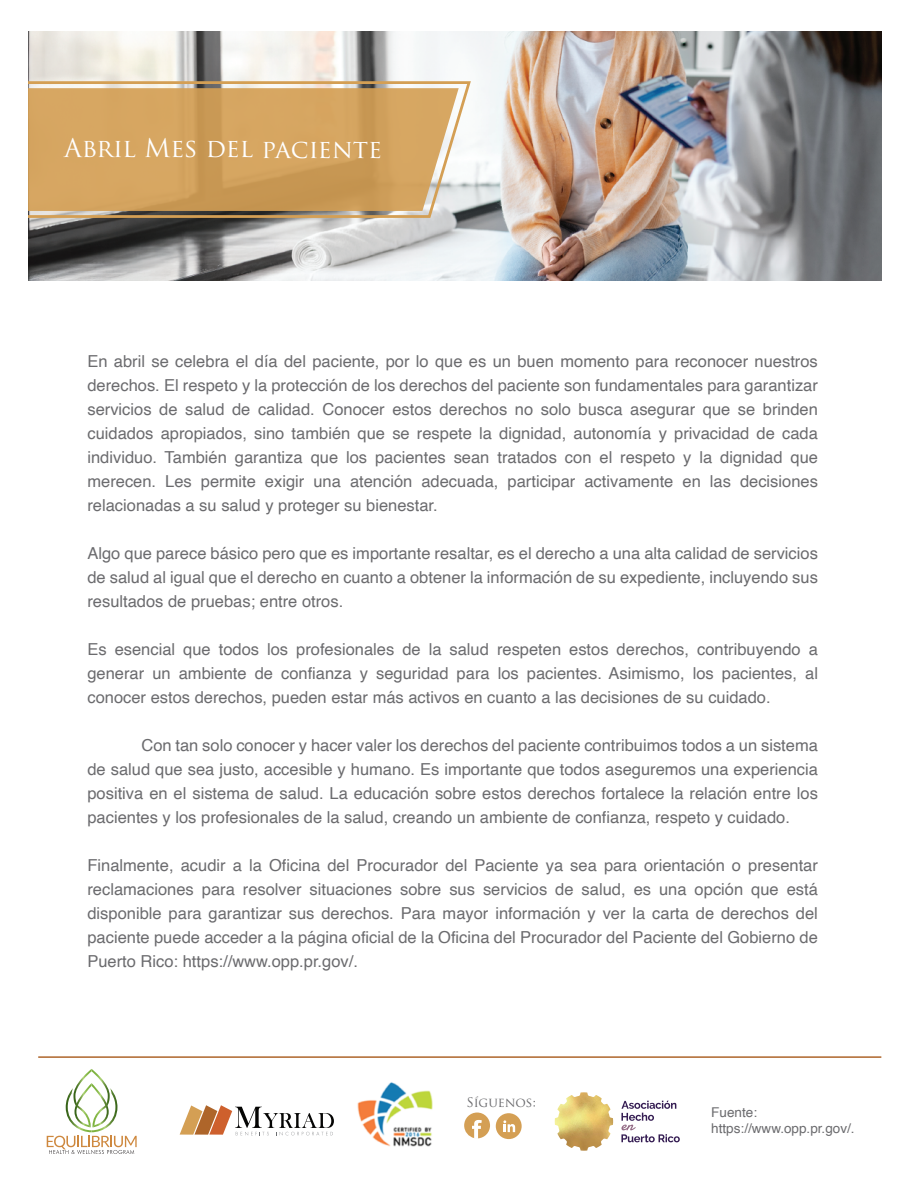
<style>
.page{position:relative;width:918px;height:1188px;background:#fff}
.page>*{position:absolute;margin:0;border:0;box-sizing:border-box;transform-origin:0 0}
.t1{font:25.2px "Trajan Pro";letter-spacing:-.005em;color:#fff}
.t2{font:16.5px/24px "Helvetica";color:#6b6b6e;text-align:justify}
.t3{font:13.5px/16.5px "Helvetica";color:#6b6b6e}
.t4{font:12.9px "Trajan Pro";color:#6b6b6e}
</style>
<div class="page">
<img style="left:28px;top:32px;width:853px;height:248px">
<svg style="left:28px;top:80px;width:445px;height:140px;background:#d0a66b"></svg>
<hr style="left:38px;top:1056px;width:843px;height:2px;background:#ae652a">
<img style="left:357px;top:1082px;width:76px;height:65px">
<svg style="left:464px;top:1113px;width:26px;height:26px"></svg>
<div style="left:496px;top:1113px;width:26px;height:26px;background:#d49f54;border-radius:50%"></div>
<svg style="left:503px;top:1120px;width:13px;height:13px"></svg>
<svg style="left:47px;top:1069px;width:90px;height:85px"></svg>
<svg style="left:180px;top:1105px;width:154px;height:30px"></svg>
<img style="left:555px;top:1092px;width:58px;height:59px">
<svg style="left:621px;top:1101px;width:59px;height:41px"></svg>
<h1 class="t1" style="left:64px;top:132px;width:319px">Abril Mes del paciente</h1>
<p class="t2" style="left:87px;top:349px;width:732px">En abril se celebra el día del paciente, por lo que es un buen momento para reconocer nuestros derechos. El respeto y la protección de los derechos del paciente son fundamentales para garantizar servicios de salud de calidad. Conocer estos derechos no solo busca asegurar que se brinden cuidados apropiados, sino también que se respete la dignidad, autonomía y privacidad de cada individuo. También garantiza que los pacientes sean tratados con el respeto y la dignidad que merecen. Les permite exigir una atención adecuada, participar activamente en las decisiones relacionadas a su salud y proteger su bienestar.</p>
<p class="t2" style="left:87px;top:542px;width:732px">Algo que parece básico pero que es importante resaltar, es el derecho a una alta calidad de servicios de salud al igual que el derecho en cuanto a obtener la información de su expediente, incluyendo sus resultados de pruebas; entre otros.</p>
<p class="t2" style="left:87px;top:638px;width:732px">Es esencial que todos los profesionales de la salud respeten estos derechos, contribuyendo a generar un ambiente de confianza y seguridad para los pacientes. Asimismo, los pacientes, al conocer estos derechos, pueden estar más activos en cuanto a las decisiones de su cuidado.</p>
<p class="t2" style="left:87px;top:734px;width:732px;text-indent:54px">Con tan solo conocer y hacer valer los derechos del paciente contribuimos todos a un sistema de salud que sea justo, accesible y humano. Es importante que todos aseguremos una experiencia positiva en el sistema de salud. La educación sobre estos derechos fortalece la relación entre los pacientes y los profesionales de la salud, creando un ambiente de confianza, respeto y cuidado.</p>
<p class="t2" style="left:87px;top:854px;width:732px">Finalmente, acudir a la Oficina del Procurador del Paciente ya sea para orientación o presentar reclamaciones para resolver situaciones sobre sus servicios de salud, es una opción que está disponible para garantizar sus derechos. Para mayor información y ver la carta de derechos del paciente puede acceder a la página oficial de la Oficina del Procurador del Paciente del Gobierno de Puerto Rico: https://www.opp.pr.gov/.</p>
<p class="t4" style="left:466px;top:1095px;width:71px">Síguenos:</p>
<p class="t3" style="left:711px;top:1104px;width:145px">Fuente: https://www.opp.pr.gov/.</p>
</div>
